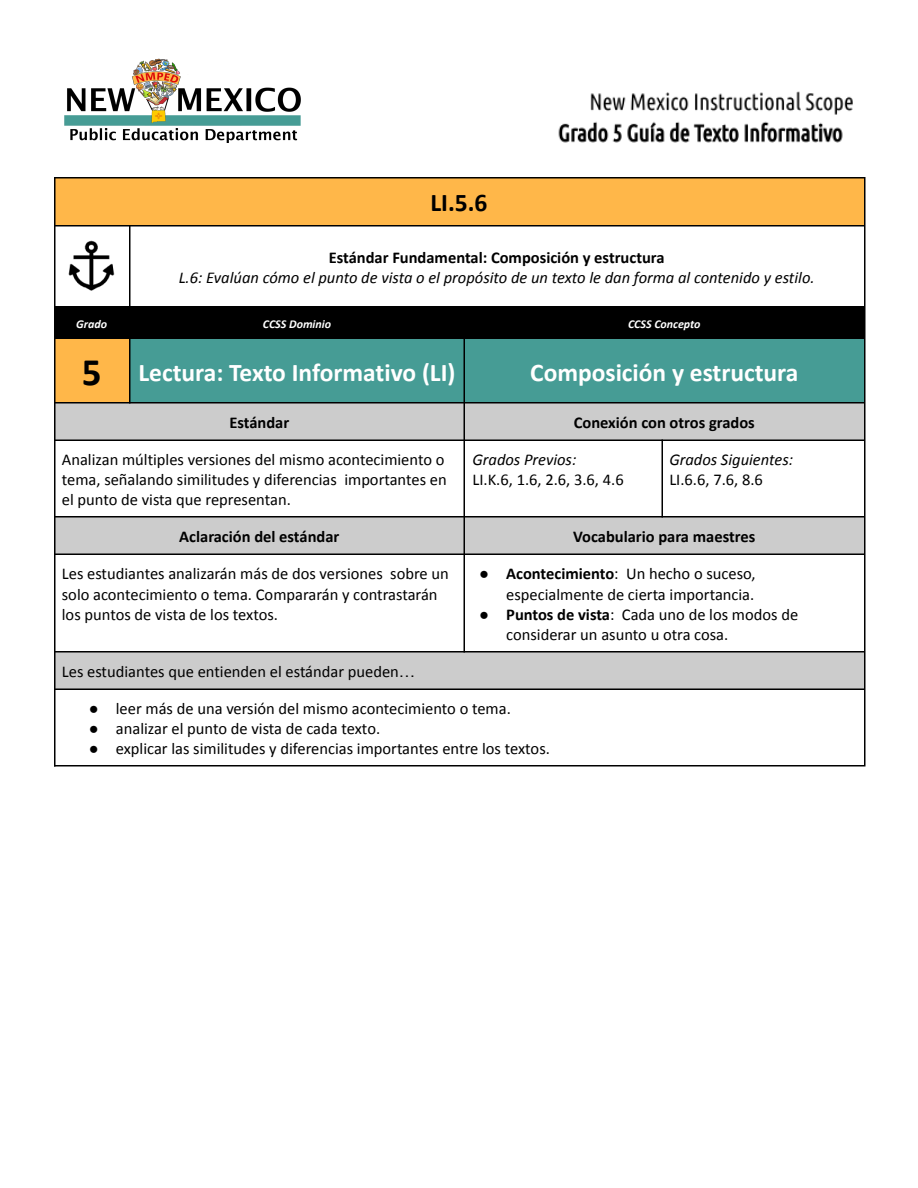
<style>
.page{position:relative;width:918px;height:1188px;background:#fff}
.page>*{position:absolute;margin:0;border:0;box-sizing:border-box;transform-origin:0 0}
.t1{font:700 25.5px "Calibri";color:#fff}
.t2{font:700 25.5px "Calibri";color:#000}
.t3{font:16.5px/20.1px "Calibri";color:#000}
.t4{font:700 16.5px "Calibri";color:#000}
.t5{font:italic 16.5px "Calibri";color:#000}
.t6{font:italic 700 12px "Calibri";color:#fff}
.s1{font-size:39px;color:#000}
.s2{font-family:"Arial"}
.s3{font-weight:700}
</style>
<div class="page">
<div style="left:54px;top:177px;width:810px;height:49px;background:#ffb749"></div>
<div style="left:54px;top:307px;width:75px;height:31px;background:#000"></div>
<div style="left:129px;top:307px;width:336px;height:31px;background:#000"></div>
<div style="left:465px;top:307px;width:399px;height:31px;background:#000"></div>
<div style="left:54px;top:338px;width:75px;height:65px;background:#ffb749"></div>
<div style="left:129px;top:338px;width:336px;height:65px;background:#469c95"></div>
<div style="left:465px;top:338px;width:399px;height:65px;background:#469c95"></div>
<div style="left:54px;top:403px;width:411px;height:38px;background:#ccc"></div>
<div style="left:465px;top:403px;width:399px;height:38px;background:#ccc"></div>
<div style="left:54px;top:517px;width:411px;height:37px;background:#ccc"></div>
<div style="left:465px;top:517px;width:399px;height:37px;background:#ccc"></div>
<div style="left:54px;top:652px;width:810px;height:37px;background:#ccc"></div>
<hr style="left:54px;top:177px;width:2px;height:589px;background:#000">
<hr style="left:129px;top:225px;width:2px;height:179px;background:#000">
<hr style="left:463px;top:306px;width:2px;height:346px;background:#000">
<hr style="left:662px;top:440px;width:1px;height:78px;background:#000">
<hr style="left:864px;top:177px;width:2px;height:589px;background:#000">
<hr style="left:54px;top:177px;width:810px;height:2px;background:#000">
<hr style="left:54px;top:225px;width:810px;height:2px;background:#000">
<hr style="left:54px;top:306px;width:810px;height:1px;background:#000">
<hr style="left:54px;top:338px;width:810px;height:1px;background:#000">
<hr style="left:54px;top:402px;width:810px;height:2px;background:#000">
<hr style="left:54px;top:439px;width:810px;height:2px;background:#000">
<hr style="left:54px;top:516px;width:810px;height:2px;background:#000">
<hr style="left:54px;top:553px;width:810px;height:2px;background:#000">
<hr style="left:54px;top:651px;width:810px;height:2px;background:#000">
<hr style="left:54px;top:688px;width:810px;height:2px;background:#000">
<hr style="left:54px;top:765px;width:810px;height:2px;background:#000">
<img style="left:64px;top:58px;width:237px;height:85px">
<img style="left:68px;top:240px;width:47px;height:51px">
<img style="left:558px;top:91px;width:295px;height:52px">
<h1 class="t2" style="left:430px;top:192px;width:59px">LI.5.6</h1>
<p class="t4" style="left:329px;top:250px;width:337px">Estándar Fundamental: Composición y estructura</p>
<p class="t5" style="left:179px;top:270px;width:638px">L.6: Evalúan cómo el punto de vista o el propósito de un texto le dan forma al contenido y estilo.</p>
<p class="t6" style="left:76px;top:319px;width:32px">Grado</p>
<p class="t6" style="left:263px;top:319px;width:70px">CCSS Dominio</p>
<p class="t6" style="left:628px;top:319px;width:74px">CCSS Concepto</p>
<h1 class="t1" style="left:82px;top:361px;width:375px"><span class="s1">5</span> Lectura: Texto Informativo (LI)</h1>
<h1 class="t1" style="left:530px;top:361px;width:270px">Composición y estructura</h1>
<p class="t4" style="left:229px;top:416px;width:61px">Estándar</p>
<p class="t4" style="left:574px;top:416px;width:182px">Conexión con otros grados</p>
<p class="t3" style="left:62px;top:451px;width:386px">Analizan múltiples versiones del mismo acontecimiento o tema, señalando similitudes y diferencias importantes en el punto de vista que representan.</p>
<p class="t5" style="left:472px;top:453px;width:105px">Grados Previos:</p>
<p class="t5" style="left:669px;top:453px;width:125px">Grados Siguientes:</p>
<p class="t3" style="left:669px;top:471px;width:95px">LI.6.6, 7.6, 8.6</p>
<p class="t3" style="left:472px;top:471px;width:153px">LI.K.6, 1.6, 2.6, 3.6, 4.6</p>
<p class="t4" style="left:179px;top:530px;width:162px">Aclaración del estándar</p>
<p class="t4" style="left:573px;top:530px;width:184px">Vocabulario para maestres</p>
<p class="t3" style="left:62px;top:565px;width:389px">Les estudiantes analizarán más de dos versiones sobre un solo acontecimiento o tema. Compararán y contrastarán los puntos de vista de los textos.</p>
<p class="t3" style="left:479px;top:565px;width:278px;text-align:right"><span class="s2">●</span> <span class="s3">Acontecimiento</span>: Un hecho o suceso, especialmente de cierta importancia.</p>
<p class="t3" style="left:506px;top:605px;width:293px;text-indent:-27px"><span class="s2">●</span> <span class="s3">Puntos de vista</span>: Cada uno de los modos de considerar un asunto u otra cosa.</p>
<p class="t3" style="left:62px;top:663px;width:355px">Les estudiantes que entienden el estándar pueden<span class="s2">…</span></p>
<p class="t3" style="left:89px;top:700px;width:424px"><span class="s2">●</span> leer más de una versión del mismo acontecimiento o tema.</p>
<p class="t3" style="left:89px;top:720px;width:293px"><span class="s2">●</span> analizar el punto de vista de cada texto.</p>
<p class="t3" style="left:89px;top:740px;width:463px"><span class="s2">●</span> explicar las similitudes y diferencias importantes entre los textos.</p>
</div>
